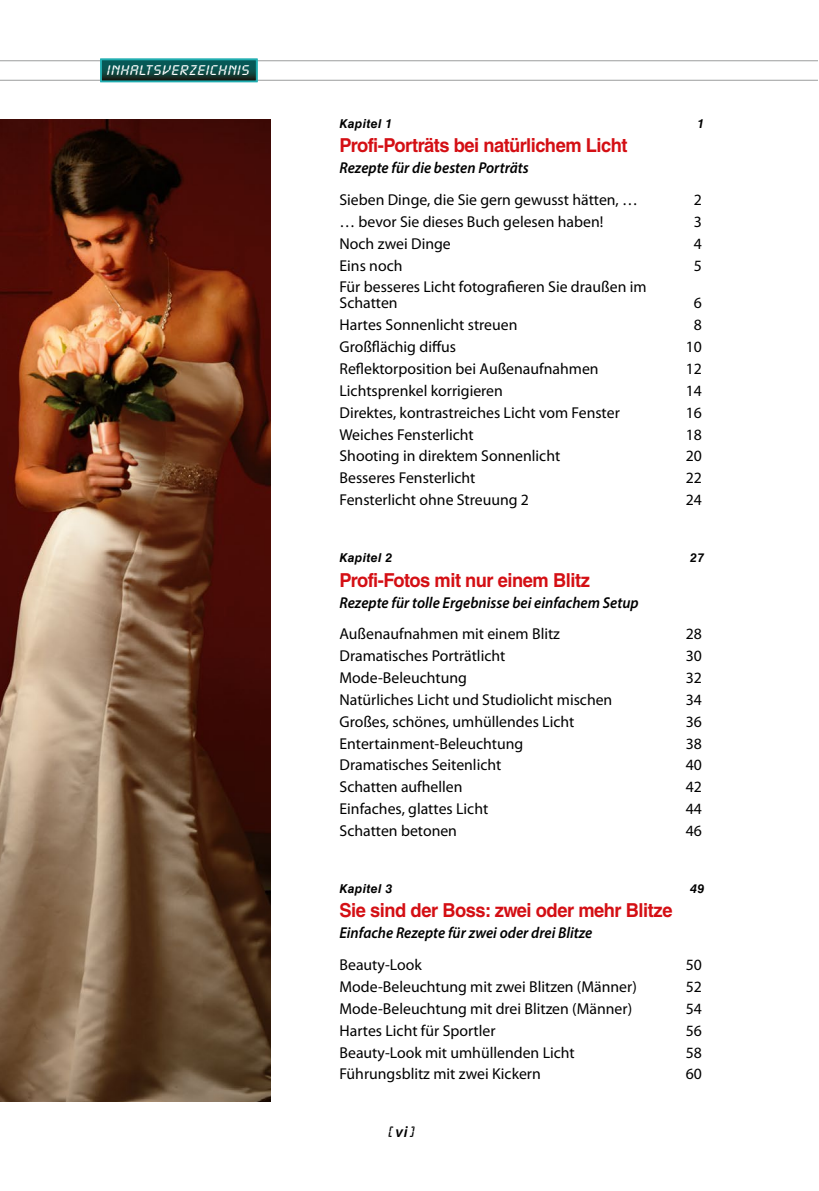
<style>
.page{position:relative;width:819px;height:1191px;background:#fff}
.page>*{position:absolute;margin:0;border:0;box-sizing:border-box;transform-origin:0 0}
.t1{font:700 19.25px "Helvetica LT Std";letter-spacing:-.025em;color:#d40f14;scale:.95 1}
.t2{font:15.75px/15.8px "Myriad Pro";color:#000}
.t3{font:italic 600 15.75px "Myriad Pro";color:#000;scale:.95 1}
.t4{font:15.75px "Lcd Plain";color:#000}
.t5{font:14.7px "Lcd Plain";letter-spacing:.045em;color:#fff;scale:1.19 1}
.t6{font:italic 700 12.25px "Helvetica LT Std";letter-spacing:.03em;color:#000}
.s1{font-family:"Myriad Pro";font-weight:600;font-style:italic}
</style>
<div class="page">
<hr style="left:0;top:60px;width:817px;height:1px;background:#9c9d9d">
<hr style="left:0;top:80px;width:817px;height:1px;background:#9c9d9d">
<svg style="left:103px;top:62px;width:151px;height:17px;background:#0c4844"></svg>
<div style="left:100px;top:59px;width:157px;height:23px;border:2px solid #21aeb1"></div>
<img style="left:0;top:119px;width:270px;height:982px">
<p class="t5" style="left:107px;top:61px;width:121px">INHALTSVERZEICHNIS</p>
<p class="t6" style="left:339px;top:116px;width:54px">Kapitel 1</p>
<p class="t6" style="left:697px;top:116px;width:8px">1</p>
<p class="t1" style="left:339px;top:134px;width:305px">Profi-Porträts bei natürlichem Licht</p>
<p class="t3" style="left:339px;top:158px;width:201px">Rezepte für die besten Porträts</p>
<p class="t2" style="left:339px;top:191px;width:300px">Sieben Dinge, die Sie gern gewusst hätten, …</p>
<p class="t2" style="left:693px;top:191px;width:10px">2</p>
<p class="t2" style="left:339px;top:213px;width:265px">… bevor Sie dieses Buch gelesen haben!</p>
<p class="t2" style="left:693px;top:213px;width:10px">3</p>
<p class="t2" style="left:339px;top:235px;width:113px">Noch zwei Dinge</p>
<p class="t2" style="left:693px;top:235px;width:10px">4</p>
<p class="t2" style="left:339px;top:257px;width:64px">Eins noch</p>
<p class="t2" style="left:693px;top:257px;width:10px">5</p>
<p class="t2" style="left:339px;top:279px;width:308px">Für besseres Licht fotografieren Sie draußen im<br>Schatten</p>
<p class="t2" style="left:693px;top:295px;width:10px">6</p>
<p class="t2" style="left:339px;top:317px;width:179px">Hartes Sonnenlicht streuen</p>
<p class="t2" style="left:693px;top:317px;width:10px">8</p>
<p class="t2" style="left:339px;top:338px;width:118px">Großflächig diffus</p>
<p class="t2" style="left:685px;top:338px;width:18px">10</p>
<p class="t2" style="left:339px;top:360px;width:261px">Reflektorposition bei Außenaufnahmen</p>
<p class="t2" style="left:685px;top:360px;width:18px">12</p>
<p class="t2" style="left:339px;top:382px;width:165px">Lichtsprenkel korrigieren</p>
<p class="t2" style="left:685px;top:382px;width:18px">14</p>
<p class="t2" style="left:339px;top:404px;width:282px">Direktes, kontrastreiches Licht vom Fenster</p>
<p class="t2" style="left:685px;top:404px;width:18px">16</p>
<p class="t2" style="left:339px;top:426px;width:136px">Weiches Fensterlicht</p>
<p class="t2" style="left:685px;top:426px;width:18px">18</p>
<p class="t2" style="left:339px;top:448px;width:222px">Shooting in direktem Sonnenlicht</p>
<p class="t2" style="left:685px;top:448px;width:18px">20</p>
<p class="t2" style="left:339px;top:470px;width:137px">Besseres Fensterlicht</p>
<p class="t2" style="left:685px;top:470px;width:18px">22</p>
<p class="t2" style="left:339px;top:492px;width:191px">Fensterlicht ohne Streuung 2</p>
<p class="t2" style="left:685px;top:492px;width:18px">24</p>
<p class="t6" style="left:339px;top:550px;width:54px">Kapitel 2</p>
<p class="t6" style="left:690px;top:550px;width:15px">27</p>
<p class="t1" style="left:339px;top:568px;width:265px">Profi-Fotos mit nur einem Blitz</p>
<p class="t3" style="left:339px;top:592px;width:316px">Rezepte für tolle Ergebnisse bei einfachem Setup</p>
<p class="t2" style="left:339px;top:625px;width:222px">Außenaufnahmen mit einem Blitz</p>
<p class="t2" style="left:685px;top:625px;width:18px">28</p>
<p class="t2" style="left:339px;top:647px;width:167px">Dramatisches Porträtlicht</p>
<p class="t2" style="left:685px;top:647px;width:18px">30</p>
<p class="t2" style="left:339px;top:669px;width:129px">Mode-Beleuchtung</p>
<p class="t2" style="left:685px;top:669px;width:18px">32</p>
<p class="t2" style="left:339px;top:691px;width:274px">Natürliches Licht und Studiolicht mischen</p>
<p class="t2" style="left:685px;top:691px;width:18px">34</p>
<p class="t2" style="left:339px;top:713px;width:236px">Großes, schönes, umhüllendes Licht</p>
<p class="t2" style="left:685px;top:713px;width:18px">36</p>
<p class="t2" style="left:339px;top:735px;width:185px">Entertainment-Beleuchtung</p>
<p class="t2" style="left:685px;top:735px;width:18px">38</p>
<p class="t2" style="left:339px;top:757px;width:163px">Dramatisches Seitenlicht</p>
<p class="t2" style="left:685px;top:757px;width:18px">40</p>
<p class="t2" style="left:339px;top:779px;width:125px">Schatten aufhellen</p>
<p class="t2" style="left:685px;top:779px;width:18px">42</p>
<p class="t2" style="left:339px;top:800px;width:150px">Einfaches, glattes Licht</p>
<p class="t2" style="left:685px;top:800px;width:18px">44</p>
<p class="t2" style="left:339px;top:822px;width:119px">Schatten betonen</p>
<p class="t2" style="left:685px;top:822px;width:18px">46</p>
<p class="t6" style="left:339px;top:881px;width:54px">Kapitel 3</p>
<p class="t6" style="left:690px;top:881px;width:15px">49</p>
<p class="t1" style="left:339px;top:899px;width:352px">Sie sind der Boss: zwei oder mehr Blitze</p>
<p class="t3" style="left:339px;top:923px;width:268px">Einfache Rezepte für zwei oder drei Blitze</p>
<p class="t2" style="left:339px;top:956px;width:84px">Beauty-Look</p>
<p class="t2" style="left:685px;top:956px;width:18px">50</p>
<p class="t2" style="left:339px;top:978px;width:299px">Mode-Beleuchtung mit zwei Blitzen (Männer)</p>
<p class="t2" style="left:685px;top:978px;width:18px">52</p>
<p class="t2" style="left:339px;top:1000px;width:294px">Mode-Beleuchtung mit drei Blitzen (Männer)</p>
<p class="t2" style="left:685px;top:1000px;width:18px">54</p>
<p class="t2" style="left:339px;top:1022px;width:158px">Hartes Licht für Sportler</p>
<p class="t2" style="left:685px;top:1022px;width:18px">56</p>
<p class="t2" style="left:339px;top:1044px;width:237px">Beauty-Look mit umhüllenden Licht</p>
<p class="t2" style="left:685px;top:1044px;width:18px">58</p>
<p class="t2" style="left:339px;top:1066px;width:203px">Führungsblitz mit zwei Kickern</p>
<p class="t2" style="left:685px;top:1066px;width:18px">60</p>
<p class="t4" style="left:388px;top:1122px;width:28px">[ <span class="s1">vi</span> ]</p>
</div>
